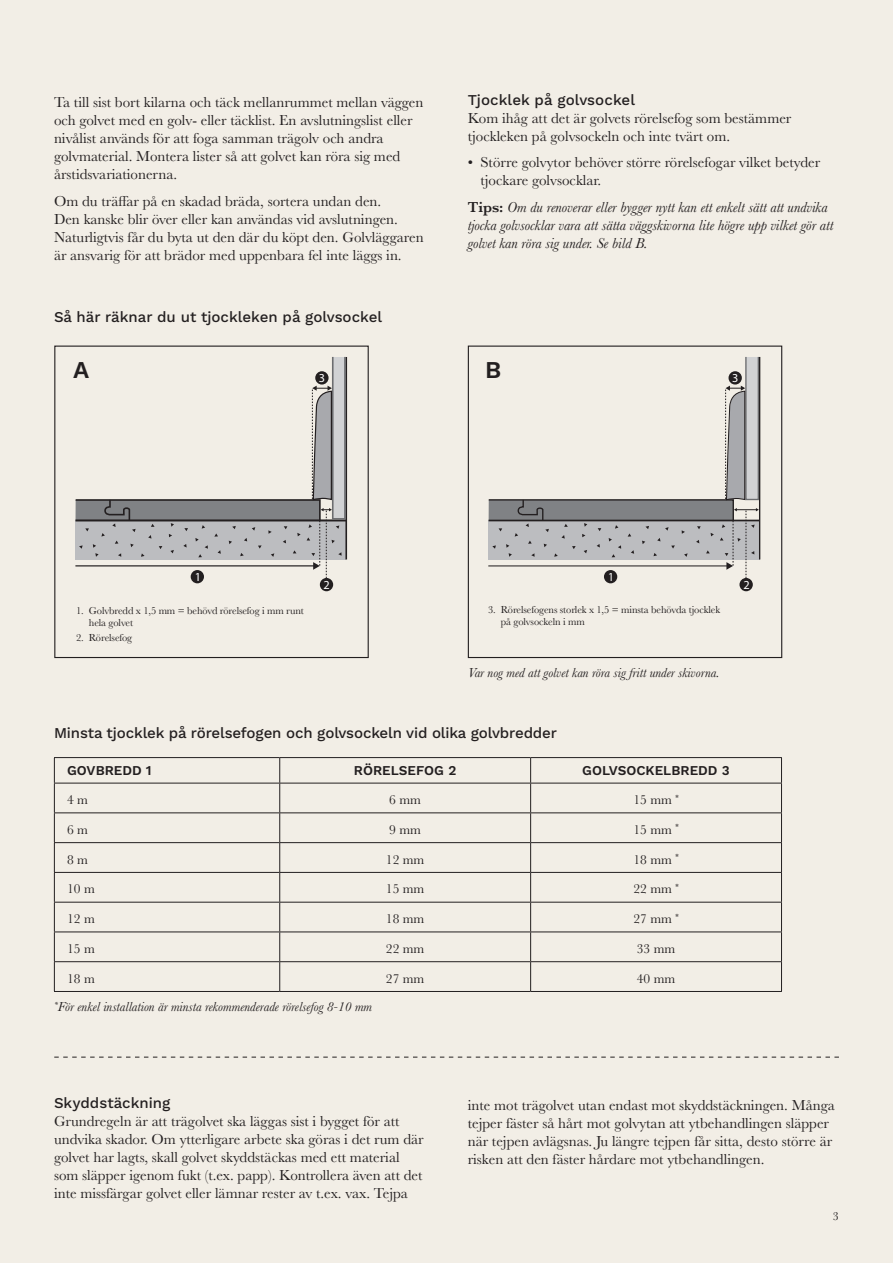
<style>
.page{position:relative;width:893px;height:1263px;background:#f2eee6}
.page>*{position:absolute;margin:0;border:0;box-sizing:border-box;transform-origin:0 0}
.t1{font:600 24.15px "Work Sans";color:#231f20}
.t2{font:15px/18px "Baskerville";color:#231f20}
.t3{font:italic 15px/18px "Baskerville";color:#231f20}
.t4{font:500 15px "Work Sans";letter-spacing:-.01em;color:#231f20}
.t5{font:italic 13.5px "Baskerville";color:#231f20}
.t6{font:13.5px "Baskerville";color:#231f20}
.t7{font:600 13.5px "Work Sans";color:#231f20}
.t8{font:12.3px "Myriad Pro";color:#fff}
.t9{font:12.3px "Myriad Pro";color:#fff;scale:.93 1}
.t10{font:12px "Baskerville";color:#231f20}
.t11{font:10.5px/12px "Baskerville";letter-spacing:-.01em;color:#231f20}
.s1{font-weight:600;font-style:normal}
</style>
<div class="page">
<div style="left:333px;top:357px;width:12px;height:162px;background:#d1d2d4"></div>
<div style="left:54px;top:346px;width:315px;height:312px;border:1px solid #231f20"></div>
<div style="left:191px;top:570px;width:13px;height:13px;background:#231f20;border-radius:50%"></div>
<div style="left:320px;top:578px;width:13px;height:13px;background:#231f20;border-radius:50%"></div>
<div style="left:315px;top:371px;width:14px;height:14px;background:#231f20;border-radius:50%"></div>
<hr style="left:345px;top:357px;width:2px;height:202px;background:#231f20">
<hr style="left:76px;top:519px;width:270px;height:2px;background:#231f20">
<div style="left:332px;top:356px;width:14px;height:164px;border:2px solid #6c6d70"></div>
<svg style="left:75px;top:386px;width:267px;height:192px"></svg>
<hr style="left:54px;top:757px;width:226px;height:1px;background:#231f20">
<hr style="left:280px;top:757px;width:251px;height:1px;background:#231f20">
<hr style="left:531px;top:757px;width:251px;height:1px;background:#231f20">
<hr style="left:54px;top:783px;width:226px;height:1px;background:#231f20">
<hr style="left:280px;top:783px;width:251px;height:1px;background:#231f20">
<hr style="left:531px;top:783px;width:251px;height:1px;background:#231f20">
<hr style="left:54px;top:812px;width:226px;height:1px;background:#231f20">
<hr style="left:280px;top:812px;width:251px;height:1px;background:#231f20">
<hr style="left:531px;top:812px;width:251px;height:1px;background:#231f20">
<hr style="left:54px;top:842px;width:226px;height:1px;background:#231f20">
<hr style="left:280px;top:842px;width:251px;height:1px;background:#231f20">
<hr style="left:531px;top:842px;width:251px;height:1px;background:#231f20">
<hr style="left:54px;top:872px;width:226px;height:1px;background:#231f20">
<hr style="left:280px;top:872px;width:251px;height:1px;background:#231f20">
<hr style="left:531px;top:872px;width:251px;height:1px;background:#231f20">
<hr style="left:54px;top:902px;width:226px;height:1px;background:#231f20">
<hr style="left:280px;top:902px;width:251px;height:1px;background:#231f20">
<hr style="left:531px;top:902px;width:251px;height:1px;background:#231f20">
<hr style="left:54px;top:931px;width:226px;height:1px;background:#231f20">
<hr style="left:280px;top:931px;width:251px;height:1px;background:#231f20">
<hr style="left:531px;top:931px;width:251px;height:1px;background:#231f20">
<hr style="left:54px;top:961px;width:226px;height:1px;background:#231f20">
<svg style="left:54px;top:758px;width:1px;height:233px"></svg>
<hr style="left:280px;top:961px;width:251px;height:1px;background:#231f20">
<svg style="left:279px;top:758px;width:1px;height:233px"></svg>
<hr style="left:531px;top:961px;width:251px;height:1px;background:#231f20">
<svg style="left:530px;top:758px;width:1px;height:233px"></svg>
<svg style="left:781px;top:758px;width:1px;height:233px"></svg>
<hr style="left:54px;top:991px;width:226px;height:1px;background:#231f20">
<hr style="left:280px;top:991px;width:251px;height:1px;background:#231f20">
<hr style="left:531px;top:991px;width:251px;height:1px;background:#231f20">
<div style="left:746px;top:357px;width:13px;height:143px;background:#d1d2d4"></div>
<div style="left:604px;top:570px;width:13px;height:13px;background:#231f20;border-radius:50%"></div>
<div style="left:739px;top:578px;width:14px;height:13px;background:#231f20;border-radius:50%"></div>
<div style="left:728px;top:371px;width:14px;height:14px;background:#231f20;border-radius:50%"></div>
<hr style="left:759px;top:357px;width:1px;height:202px;background:#231f20">
<div style="left:745px;top:356px;width:14px;height:144px;border:1px solid #6c6d70"></div>
<svg style="left:488px;top:386px;width:271px;height:192px"></svg>
<div style="left:468px;top:346px;width:314px;height:312px;border:1px solid #231f20"></div>
<svg style="left:54px;top:1057px;width:785px;height:1px"></svg>
<p class="t2" style="left:54px;top:93px;width:371px">Ta till sist bort kilarna och täck mellanrummet mellan väggen och golvet med en golv- eller täcklist. En avslutningslist eller nivålist används för att foga samman trägolv och andra golvmaterial. Montera lister så att golvet kan röra sig med årstidsvariationerna.</p>
<p class="t2" style="left:54px;top:192px;width:371px">Om du träffar på en skadad bräda, sortera undan den.<br>Den kanske blir över eller kan användas vid avslutningen.<br>Naturligtvis får du byta ut den där du köpt den. Golvläggaren är ansvarig för att brädor med uppenbara fel inte läggs in.</p>
<p class="t4" style="left:54px;top:308px;width:330px">Så här räknar du ut tjockleken på golvsockel</p>
<h1 class="t1" style="left:73px;top:356px;width:18px">A</h1>
<p class="t8" style="left:319px;top:370px;width:8px">3</p>
<p class="t4" style="left:468px;top:91px;width:169px">Tjocklek på golvsockel</p>
<p class="t2" style="left:468px;top:109px;width:325px">Kom ihåg att det är golvets rörelsefog som bestämmer tjockleken på golvsockeln och inte tvärt om.</p>
<p class="t2" style="left:480px;top:154px;width:341px;text-indent:-13px">• Större golvytor behöver större rörelsefogar vilket betyder tjockare golvsocklar.</p>
<p class="t3" style="left:468px;top:198px;width:367px"><span class="s1">Tips:</span> Om du renoverar eller bygger nytt kan ett enkelt sätt att undvika tjocka golvsocklar vara att sätta väggskivorna lite högre upp vilket gör att golvet kan röra sig under. Se bild B.</p>
<h1 class="t1" style="left:485px;top:356px;width:18px">B</h1>
<p class="t8" style="left:732px;top:371px;width:8px">3</p>
<p class="t8" style="left:195px;top:569px;width:8px">1</p>
<p class="t11" style="left:89px;top:605px;width:217px;text-indent:-13px">1. Golvbredd x 1,5 mm = behövd rörelsefog i mm runt hela golvet</p>
<p class="t11" style="left:76px;top:632px;width:58px">2. Rörelsefog</p>
<p class="t8" style="left:323px;top:577px;width:8px">2</p>
<p class="t9" style="left:608px;top:569px;width:8px">1</p>
<p class="t11" style="left:501px;top:603px;width:221px;text-indent:-13px">3. Rörelsefogens storlek x 1,5 = minsta behövda tjocklek på golvsockeln i mm</p>
<p class="t5" style="left:468px;top:664px;width:254px">Var nog med att golvet kan röra sig fritt under skivorna.</p>
<p class="t8" style="left:744px;top:577px;width:8px">2</p>
<p class="t4" style="left:54px;top:724px;width:504px">Minsta tjocklek på rörelsefogen och golvsockeln vid olika golvbredder</p>
<p class="t7" style="left:67px;top:763px;width:86px">GOVBREDD 1</p>
<p class="t7" style="left:354px;top:763px;width:104px">RÖRELSEFOG 2</p>
<p class="t7" style="left:582px;top:763px;width:149px">GOLVSOCKELBREDD 3</p>
<p class="t6" style="left:67px;top:791px;width:22px">4 m</p>
<p class="t6" style="left:389px;top:791px;width:33px">6 mm</p>
<p class="t6" style="left:633px;top:791px;width:47px">15 mm <sup>*</sup></p>
<p class="t6" style="left:67px;top:821px;width:22px">6 m</p>
<p class="t6" style="left:389px;top:821px;width:33px">9 mm</p>
<p class="t6" style="left:633px;top:821px;width:47px">15 mm <sup>*</sup></p>
<p class="t6" style="left:67px;top:851px;width:22px">8 m</p>
<p class="t6" style="left:386px;top:851px;width:40px">12 mm</p>
<p class="t6" style="left:633px;top:851px;width:47px">18 mm <sup>*</sup></p>
<p class="t6" style="left:67px;top:880px;width:29px">10 m</p>
<p class="t6" style="left:386px;top:880px;width:40px">15 mm</p>
<p class="t6" style="left:633px;top:880px;width:47px">22 mm <sup>*</sup></p>
<p class="t6" style="left:67px;top:910px;width:29px">12 m</p>
<p class="t6" style="left:386px;top:910px;width:40px">18 mm</p>
<p class="t6" style="left:633px;top:910px;width:47px">27 mm <sup>*</sup></p>
<p class="t6" style="left:67px;top:940px;width:29px">15 m</p>
<p class="t6" style="left:386px;top:940px;width:40px">22 mm</p>
<p class="t6" style="left:637px;top:940px;width:40px">33 mm</p>
<p class="t6" style="left:67px;top:970px;width:29px">18 m</p>
<p class="t6" style="left:386px;top:970px;width:40px">27 mm</p>
<p class="t6" style="left:637px;top:970px;width:40px">40 mm</p>
<p class="t5" style="left:54px;top:998px;width:319px"><sup>*</sup>För enkel installation är minsta rekommenderade rörelsefog 8-10 mm</p>
<p class="t4" style="left:54px;top:1094px;width:118px">Skyddstäckning</p>
<p class="t2" style="left:54px;top:1112px;width:371px">Grundregeln är att trägolvet ska läggas sist i bygget för att undvika skador. Om ytterligare arbete ska göras i det rum där golvet har lagts, skall golvet skyddstäckas med ett material som släpper igenom fukt (t.ex. papp). Kontrollera även att det inte missfärgar golvet eller lämnar rester av t.ex. vax. Tejpa</p>
<p class="t2" style="left:468px;top:1096px;width:369px">inte mot trägolvet utan endast mot skyddstäckningen. Många tejper fäster så hårt mot golvytan att ytbehandlingen släpper när tejpen avlägsnas. Ju längre tejpen får sitta, desto större är risken att den fäster hårdare mot ytbehandlingen.</p>
<p class="t10" style="left:833px;top:1208px;width:7px">3</p>
</div>
